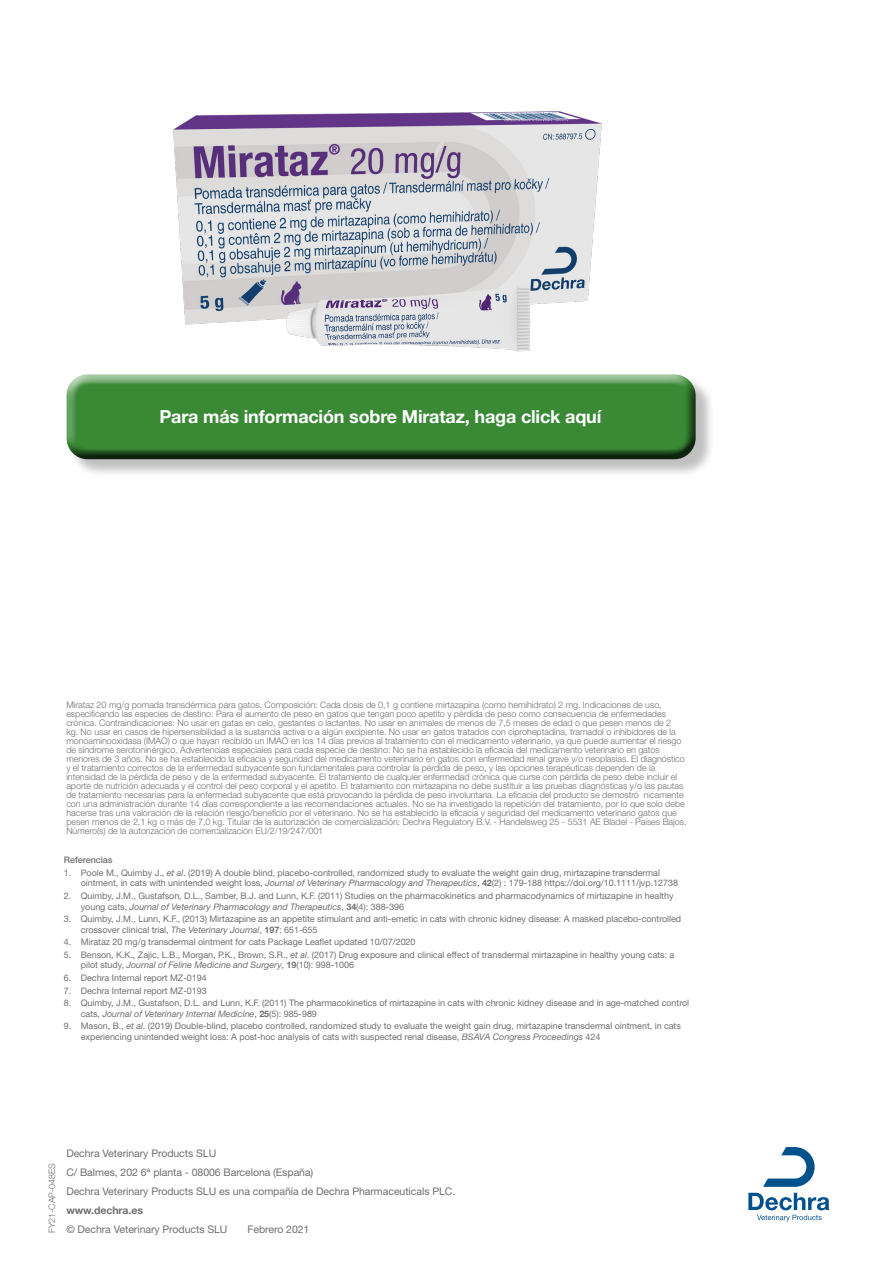
<style>
.page{position:relative;width:893px;height:1263px;background:#fff}
.page>*{position:absolute;margin:0;border:0;box-sizing:border-box;transform-origin:0 0}
.t1{font:700 18px "Helvetica Neue LT Std";letter-spacing:-.01em;color:#fff}
.t2{font:10.5px/19.2px "Helvetica Neue LT Std";letter-spacing:-.005em;color:#706f6f}
.t3{font:700 10.5px "Helvetica Neue LT Std";letter-spacing:-.005em;color:#706f6f}
.t4{font:300 9px/9px "Helvetica Neue LT Std";letter-spacing:-.005em;color:#706f6f}
.t5{font:9px/10.5px "Helvetica Neue LT Std";letter-spacing:-.005em;color:#706f6f}
.t6{font:500 9px "Helvetica Neue LT Std";letter-spacing:-.005em;color:#706f6f}
.s1{font-style:italic}
.s2{font-weight:700}
</style>
<div class="page">
<svg style="left:763px;top:1147px;width:52px;height:40px"></svg>
<svg style="left:748px;top:1193px;width:81px;height:28px"></svg>
<div style="left:68px;top:377px;width:646px;height:101px;background:#000;opacity:.25"></div>
<div style="left:55px;top:363px;width:646px;height:92px;background:#fff;opacity:.75"></div>
<div style="left:61px;top:378px;width:646px;height:90px;background:#000;opacity:.75"></div>
<img style="left:146px;top:111px;width:470px;height:263px">
<h1 class="t1" style="left:159px;top:406px;width:443px">Para más información sobre Mirataz, haga click aquí</h1>
<p class="t4" style="left:66px;top:700px;width:622px">Mirataz 20 mg/g pomada transdérmica para gatos. Composición: Cada dosis de 0,1 g contiene mirtazapina (como hemihidrato) 2 mg. Indicaciones de uso, especificando las especies de destino: Para el aumento de peso en gatos que tengan poco apetito y pérdida de peso como consecuencia de enfermedades crónica. Contraindicaciones: No usar en gatas en celo, gestantes o lactantes. No usar en animales de menos de 7,5 meses de edad o que pesen menos de 2<br>kg. No usar en casos de hipersensibilidad a la sustancia activa o a algún excipiente. No usar en gatos tratados con ciproheptadina, tramadol o inhibidores de la monoaminooxidasa (IMAO) o que hayan recibido un IMAO en los 14 días previos al tratamiento con el medicamento veterinario, ya que puede aumentar el riesgo de síndrome serotoninérgico. Advertencias especiales para cada especie de destino: No se ha establecido la eficacia del medicamento veterinario en gatos menores de 3 años. No se ha establecido la eficacia y seguridad del medicamento veterinario en gatos con enfermedad renal grave y/o neoplasias. El diagnóstico y el tratamiento correctos de la enfermedad subyacente son fundamentales para controlar la pérdida de peso, y las opciones terapéuticas dependen de la intensidad de la pérdida de peso y de la enfermedad subyacente. El tratamiento de cualquier enfermedad crónica que curse con pérdida de peso debe incluir el aporte de nutrición adecuada y el control del peso corporal y el apetito. El tratamiento con mirtazapina no debe sustituir a las pruebas diagnósticas y/o las pautas de tratamiento necesarias para la enfermedad subyacente que está provocando la pérdida de peso involuntaria. La eficacia del producto se demostró nicamente con una administración durante 14 días correspondiente a las recomendaciones actuales. No se ha investigado la repetición del tratamiento, por lo que solo debe hacerse tras una valoración de la relación riesgo/beneficio por el veterinario. No se ha establecido la eficacia y seguridad del medicamento veterinario gatos que pesen menos de 2,1 kg o más de 7,0 kg. Titular de la autorización de comercialización: Dechra Regulatory B.V. - Handelsweg 25 - 5531 AE Bladel - Países Bajos.<br>Número(s) de la autorización de comercialización EU/2/19/247/001</p>
<p class="t6" style="left:64px;top:855px;width:50px">Referencias</p>
<p class="t5" style="left:81px;top:867px;width:599px;text-indent:-17px">1. Poole M., Quimby J., <span class="s1">et al</span>. (2019) A double blind, placebo-controlled, randomized study to evaluate the weight gain drug, mirtazapine transdermal ointment, in cats with unintended weight loss, <span class="s1">Journal of Veterinary Pharmacology and Therapeutics</span>, <span class="s2">42</span>(2) : 179-188 https://doi.org/10.1111/jvp.12738</p>
<p class="t5" style="left:81px;top:890px;width:594px;text-indent:-17px">2. Quimby, J.M., Gustafson, D.L., Samber, B.J. and Lunn, K.F. (2011) Studies on the pharmacokinetics and pharmacodynamics of mirtazapine in healthy young cats, <span class="s1">Journal of Veterinary Pharmacology and Therapeutics</span>, <span class="s2">34</span>(4): 388-396</p>
<p class="t5" style="left:81px;top:914px;width:602px;text-indent:-17px">3. Quimby, J.M., Lunn, K.F., (2013) Mirtazapine as an appetite stimulant and anti-emetic in cats with chronic kidney disease: A masked placebo-controlled crossover clinical trial, <span class="s1">The Veterinary Journal</span>, <span class="s2">197</span>: 651-655</p>
<p class="t5" style="left:64px;top:937px;width:353px">4. Mirataz 20 mg/g transdermal ointment for cats Package Leaflet updated 10/07/2020</p>
<p class="t5" style="left:81px;top:949px;width:595px;text-indent:-17px">5. Benson, K.K., Zajic, L.B., Morgan, P.K., Brown, S.R., <span class="s1">et al</span>. (2017) Drug exposure and clinical effect of transdermal mirtazapine in healthy young cats: a pilot study, <span class="s1">Journal of Feline Medicine and Surgery</span>, <span class="s2">19</span>(10): 998-1006</p>
<p class="t5" style="left:64px;top:972px;width:144px">6. Dechra Internal report MZ-0194</p>
<p class="t5" style="left:64px;top:985px;width:144px">7. Dechra Internal report MZ-0193</p>
<p class="t5" style="left:81px;top:998px;width:610px;text-indent:-17px">8. Quimby, J.M., Gustafson, D.L. and Lunn, K.F. (2011) The pharmacokinetics of mirtazapine in cats with chronic kidney disease and in age-matched control cats, <span class="s1">Journal of Veterinary Internal Medicine</span>, <span class="s2">25</span>(5): 985-989</p>
<p class="t5" style="left:81px;top:1021px;width:602px;text-indent:-17px">9. Mason, B., <span class="s1">et al</span>. (2019) Double-blind, placebo controlled, randomized study to evaluate the weight gain drug, mirtazapine transdermal ointment, in cats experiencing unintended weight loss: A post-hoc analysis of cats with suspected renal disease, <span class="s1">BSAVA Congress Proceedings</span> 424</p>
<p class="t4" style="left:47px;top:1233px;width:72px;rotate:-90deg">FY21-CAP-048ES</p>
<p class="t2" style="left:66px;top:1143px;width:391px">Dechra Veterinary Products SLU<br>C/ Balmes, 202 6ª planta - 08006 Barcelona (España)<br>Dechra Veterinary Products SLU es una compañía de Dechra Pharmaceuticals PLC.</p>
<p class="t3" style="left:66px;top:1204px;width:78px">www.dechra.es</p>
<p class="t2" style="left:66px;top:1220px;width:163px">© Dechra Veterinary Products SLU</p>
<p class="t2" style="left:248px;top:1220px;width:63px">Febrero 2021</p>
</div>
